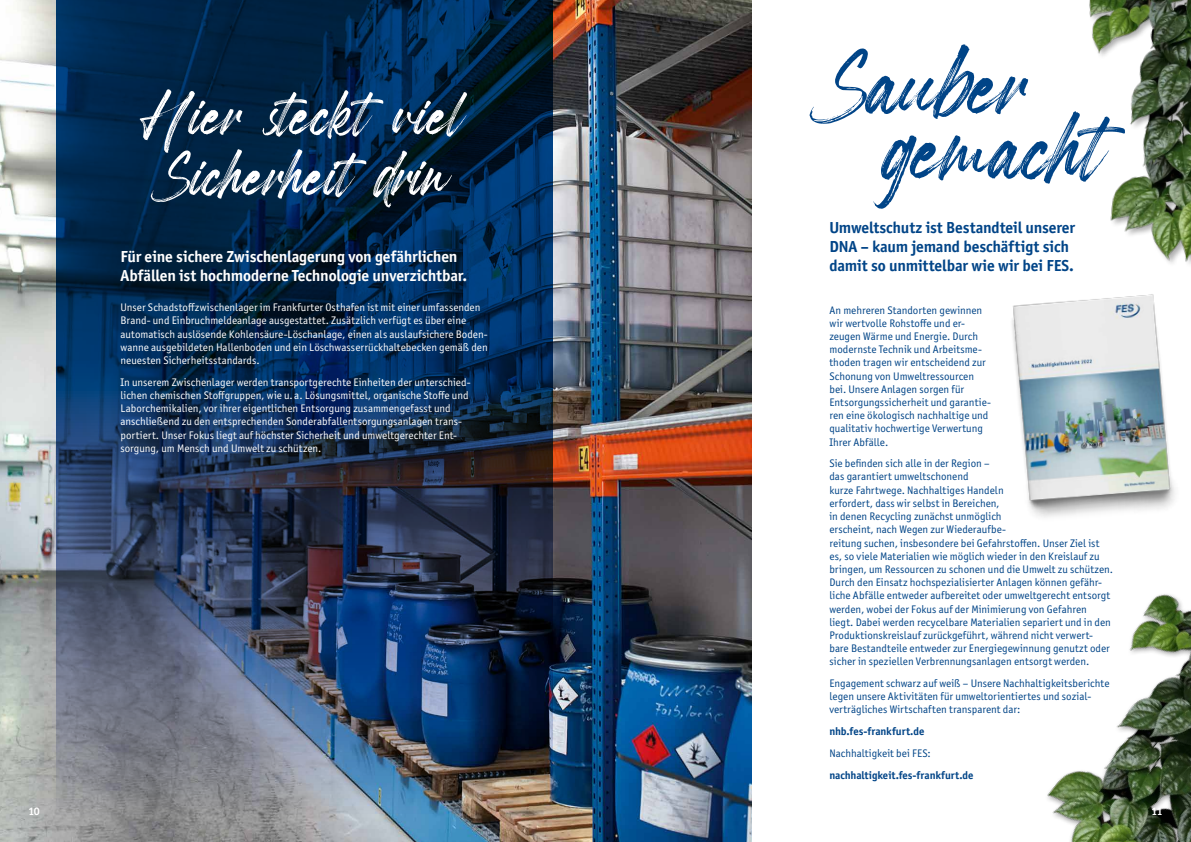
<style>
.page{position:relative;width:1191px;height:842px;background:#fff}
.page>*{position:absolute;margin:0;border:0;box-sizing:border-box;transform-origin:0 0}
.t1{font:116.7px "Garland Glamour";letter-spacing:-.005em;color:#004487}
.t2{font:80px/60.6px "Garland Glamour";letter-spacing:-.005em;color:#fff}
.t3{font:700 16px/19px "Officina Sans ITC Pro";letter-spacing:-.01em;color:#004487}
.t4{font:700 16px/19.2px "Officina Sans ITC Pro";letter-spacing:-.01em;color:#fff}
.t5{font:11px/13.2px "Officina Sans ITC Pro";color:#004487}
.t6{font:11px/13.2px "Officina Sans ITC Pro";color:#fff}
.t7{font:700 11px "Officina Sans ITC Pro";letter-spacing:-.01em;color:#004487}
.t8{font:700 11px "Officina Sans ITC Pro";color:#fff}
</style>
<div class="page">
<img style="left:0;top:0;width:751px;height:842px">
<img style="left:57px;top:0;width:496px;height:842px">
<img style="left:1089px;top:0;width:102px;height:243px">
<img style="left:1047px;top:594px;width:144px;height:248px">
<img style="left:1012px;top:243px;width:179px;height:275px">
<h2 class="t2" style="left:140px;top:87px;width:326px">Hier steckt viel<br>Sicherheit drin</h2>
<h3 class="t4" style="left:120px;top:247px;width:348px">Für eine sichere Zwischenlagerung von gefährlichen<br>Abfällen ist hochmoderne Technologie unverzichtbar.</h3>
<p class="t6" style="left:120px;top:301px;width:369px">Unser Schadstoffzwischenlager im Frankfurter Osthafen ist mit einer umfassenden Brand- und Einbruchmeldeanlage ausgestattet. Zusätzlich verfügt es über eine automatisch auslösende Kohlensäure-Löschanlage, einen als auslaufsichere Boden&shy;wanne ausgebildeten Hallenboden und ein Löschwasserrückhaltebecken gemäß den neuesten Sicherheitsstandards.</p>
<p class="t6" style="left:120px;top:375px;width:351px">In unserem Zwischenlager werden transportgerechte Einheiten der unterschied&shy;lichen chemischen Stoffgruppen, wie u. a. Lösungsmittel, organische Stoffe und Laborchemikalien, vor ihrer eigentlichen Entsorgung zusammengefasst und anschließend zu den entsprechenden Sonderabfallentsorgungsanlagen trans&shy;portiert. Unser Fokus liegt auf höchster Sicherheit und umweltgerechter Ent&shy;sorgung, um Mensch und Umwelt zu schützen.</p>
<h1 class="t1" style="left:815px;top:29px;width:219px">Sauber</h1>
<h1 class="t1" style="left:886px;top:94px;width:220px">gemacht</h1>
<h3 class="t3" style="left:829px;top:218px;width:247px">Umweltschutz ist Bestandteil unserer<br>DNA – kaum jemand beschäftigt sich damit so unmittelbar wie wir bei FES.</h3>
<p class="t5" style="left:829px;top:303px;width:163px">An mehreren Standorten gewinnen wir wertvolle Rohstoffe und er&shy;zeugen Wärme und Energie. Durch modernste Technik und Arbeitsme&shy;thoden tragen wir entscheidend zur<br>Schonung von Umweltressourcen bei. Unsere Anlagen sorgen für<br>Entsorgungssicherheit und garantie&shy;ren eine ökologisch nachhaltige und qualitativ hochwertige Verwertung<br>Ihrer Abfälle.</p>
<p class="t5" style="left:829px;top:457px;width:285px">Sie befinden sich alle in der Region –<br>das garantiert umweltschonend<br>kurze Fahrtwege. Nachhaltiges Handeln<br>erfordert, dass wir selbst in Bereichen,<br>in denen Recycling zunächst unmöglich<br>erscheint, nach Wegen zur Wiederaufbe-<br>reitung suchen, insbesondere bei Gefahrstoffen. Unser Ziel ist es, so viele Materialien wie möglich wieder in den Kreislauf zu bringen, um Ressourcen zu schonen und die Umwelt zu schützen.<br>Durch den Einsatz hochspezialisierter Anlagen können gefähr&shy;liche Abfälle entweder aufbereitet oder umweltgerecht entsorgt werden, wobei der Fokus auf der Minimierung von Gefahren liegt. Dabei werden recycelbare Materialien separiert und in den Produktionskreislauf zurückgeführt, während nicht verwert&shy;bare Bestandteile entweder zur Energiegewinnung genutzt oder sicher in speziellen Verbrennungsanlagen entsorgt werden.</p>
<p class="t5" style="left:829px;top:677px;width:281px">Engagement schwarz auf weiß – Unsere Nachhaltigkeitsberichte legen unsere Aktivitäten für umweltorientiertes und sozial&shy;verträgliches Wirtschaften transparent dar:</p>
<p class="t7" style="left:829px;top:724px;width:96px">nhb.fes-frankfurt.de</p>
<p class="t5" style="left:829px;top:746px;width:103px">Nachhaltigkeit bei FES:</p>
<p class="t7" style="left:829px;top:768px;width:146px">nachhaltigkeit.fes-frankfurt.de</p>
<p class="t8" style="left:28px;top:805px;width:13px">10</p>
<p class="t8" style="left:1151px;top:805px;width:13px">11</p>
</div>
